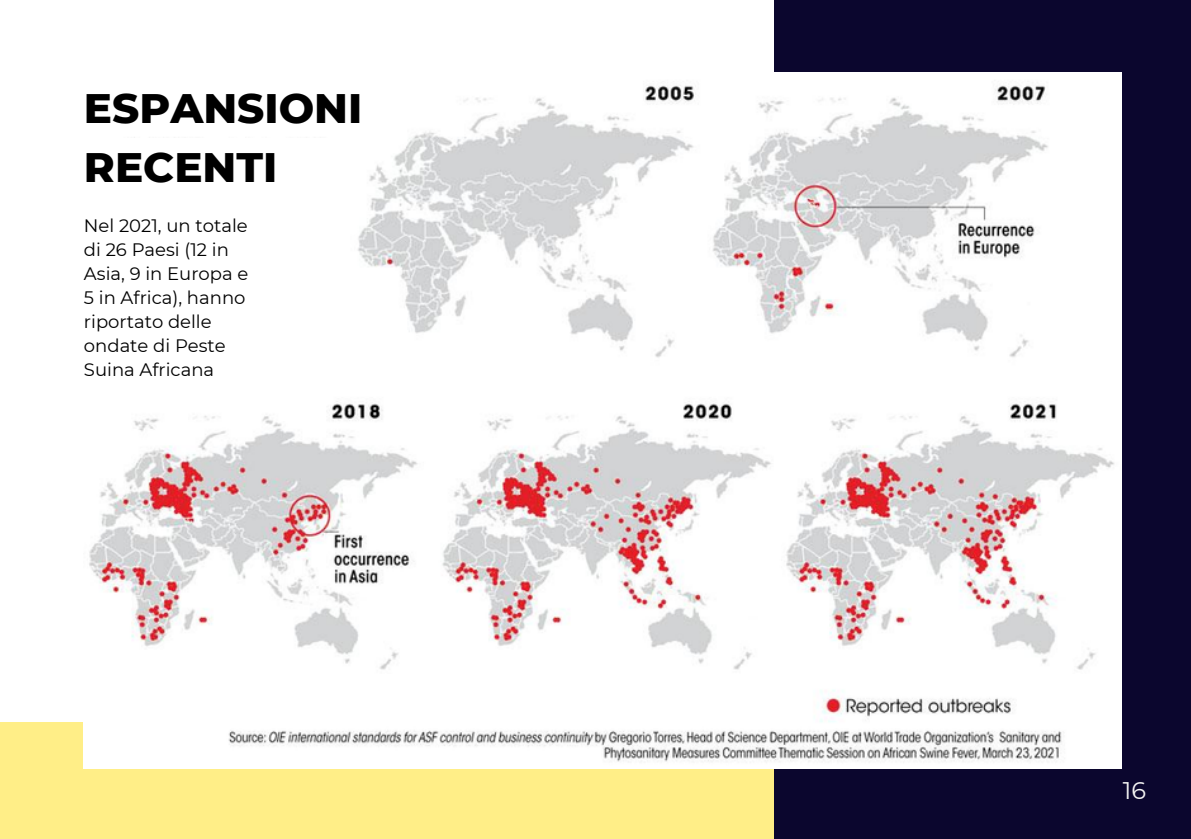
<style>
.page{position:relative;width:1191px;height:839px;background:#fff}
.page>*{position:absolute;margin:0;border:0;box-sizing:border-box;transform-origin:0 0}
.t1{font:800 42px/58.6px "Montserrat";color:#000}
.t2{font:24px "Montserrat";color:#f4f3f3}
.t3{font:18px/24px "Montserrat";color:#000}
</style>
<div class="page">
<div style="left:774px;top:0;width:417px;height:838px;background:#0b062e"></div>
<div style="left:0;top:722px;width:774px;height:116px;background:#ffee87"></div>
<img style="left:84px;top:72px;width:1037px;height:696px">
<div style="left:127px;top:84px;width:313px;height:41px;background:#fff"></div>
<div style="left:114px;top:138px;width:218px;height:229px;background:#fff"></div>
<h1 class="t1" style="left:84px;top:79px;width:280px">ESPANSIONI<br>RECENTI</h1>
<p class="t3" style="left:84px;top:214px;width:166px">Nel 2021, un totale di 26 Paesi (12 in<br>Asia, 9 in Europa e<br>5 in Africa), hanno riportato delle ondate di Peste<br>Suina Africana</p>
<h2 class="t2" style="left:1123px;top:776px;width:25px">16</h2>
</div>
